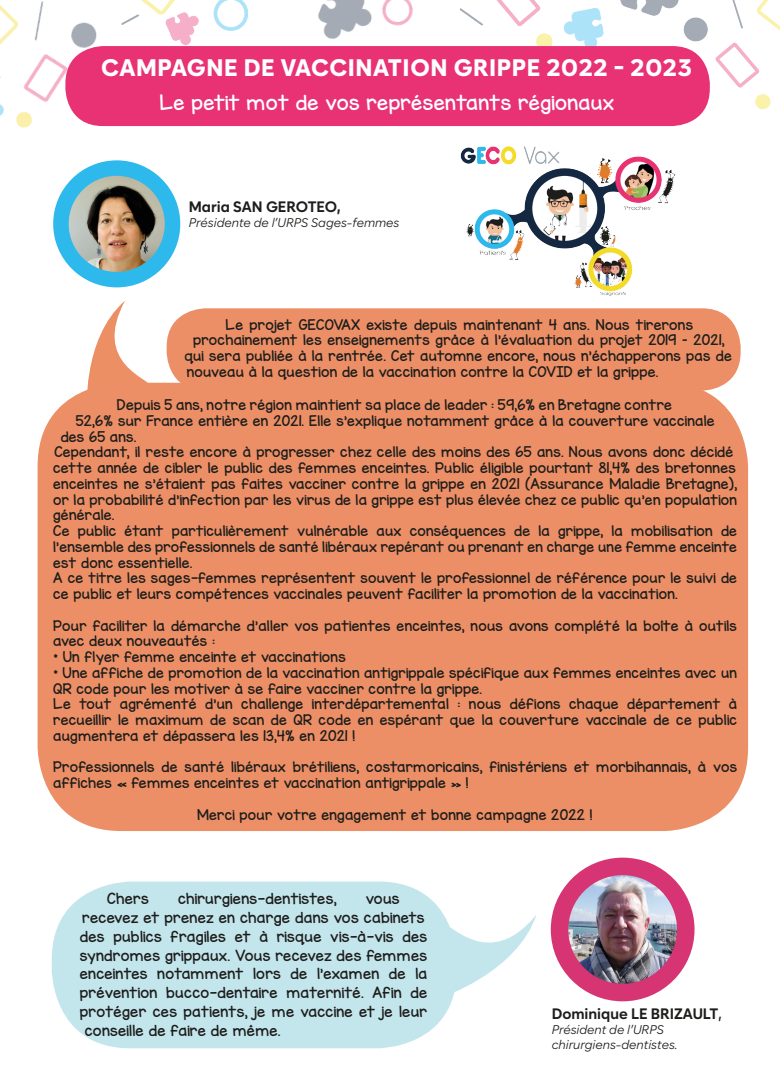
<style>
.page{position:relative;width:780px;height:1088px;background:#fff}
.page>*{position:absolute;margin:0;border:0;box-sizing:border-box;transform-origin:0 0}
.t1{font:800 23.75px "Zabal DEMO";letter-spacing:.025em;color:#fff}
.t2{font:18.75px "KG Miss Kindy Chunky";color:#fff}
.t3{font:700 15px "Zabal DEMO";color:#1d1d1b}
.t4{font:13.75px "KG Miss Kindy Chunky";color:#1d1d1b}
.t5{font:13.12px/15.8px "KG Miss Kindy Chunky";color:#1d1d1b}
.t6{font:italic 12.5px/15px "Zabal DEMO";color:#1d1d1b}
.s1{font-weight:500}
</style>
<div class="page">
<img style="left:68px;top:177px;width:98px;height:105px">
<img style="left:526px;top:0;width:112px;height:46px">
<svg style="left:81px;top:301px;width:70px;height:92px"></svg>
<img style="left:0;top:5px;width:160px;height:202px">
<img style="left:328px;top:0;width:198px;height:39px">
<img style="left:26px;top:0;width:302px;height:114px">
<img style="left:641px;top:0;width:139px;height:176px">
<div style="left:65px;top:46px;width:644px;height:80px;background:#e83273;border-radius:38px"></div>
<img style="left:569px;top:867px;width:112px;height:124px">
<div style="left:52px;top:881px;width:405px;height:167px;background:#c3e5ec;border-radius:78px"></div>
<svg style="left:443px;top:914px;width:93px;height:83px"></svg>
<div style="left:550px;top:857px;width:144px;height:144px;border:18px solid #d63472;border-radius:50%"></div>
<div style="left:167px;top:308px;width:573px;height:83px;background:#ec8f66;border-radius:39px"></div>
<div style="left:53px;top:160px;width:127px;height:127px;border:15px solid #2eb9ed;border-radius:50%"></div>
<img style="left:460px;top:142px;width:214px;height:154px">
<div style="left:38px;top:383px;width:710px;height:448px;background:#ec8f66;border-radius:84px"></div>
<p class="t1" style="left:101px;top:54px;width:592px">CAMPAGNE DE VACCINATION GRIPPE 2022 - 2023</p>
<p class="t2" style="left:159px;top:90px;width:456px">Le petit mot de vos représentants régionaux</p>
<p class="t3" style="left:189px;top:198px;width:153px">Maria SAN GEROTEO,</p>
<p class="t6" style="left:189px;top:215px;width:212px">Présidente de l’URPS Sages-femmes</p>
<p class="t5" style="left:226px;top:316px;width:469px">Le projet GECOVAX existe depuis maintenant 4 ans. Nous tirerons</p>
<p class="t5" style="left:193px;top:332px;width:533px">prochainement les enseignements grâce à l’évaluation du projet 2019 – 2021,</p>
<p class="t5" style="left:184px;top:348px;width:549px">qui sera publiée à la rentrée. Cet automne encore, nous n’échapperons pas de</p>
<p class="t5" style="left:187px;top:363px;width:473px">nouveau à la question de la vaccination contre la COVID et la grippe.</p>
<p class="t5" style="left:117px;top:397px;width:557px">Depuis 5 ans, notre région maintient sa place de leader : 59,6% en Bretagne contre</p>
<p class="t5" style="left:76px;top:413px;width:640px">52,6% sur France entière en 2021. Elle s’explique notamment grâce à la couverture vaccinale</p>
<p class="t5" style="left:61px;top:428px;width:77px">des 65 ans.</p>
<p class="t5" style="left:53px;top:444px;width:685px">Cependant, il reste encore à progresser chez celle des moins des 65 ans. Nous avons donc décidé cette année de cibler le public des femmes enceintes. Public éligible pourtant 81,4% des bretonnes enceintes ne s’étaient pas faites vacciner contre la grippe en 2021 (Assurance Maladie Bretagne), or la probabilité d’infection par les virus de la grippe est plus élevée chez ce public qu’en population générale.</p>
<p class="t5" style="left:53px;top:523px;width:685px;text-align:justify">Ce public étant particulièrement vulnérable aux conséquences de la grippe, la mobilisation de l’ensemble des professionnels de santé libéraux repérant ou prenant en charge une femme enceinte est donc essentielle.</p>
<p class="t5" style="left:53px;top:570px;width:685px">A ce titre les sages-femmes représentent souvent le professionnel de référence pour le suivi de ce public et leurs compétences vaccinales peuvent faciliter la promotion de la vaccination.</p>
<p class="t5" style="left:53px;top:617px;width:685px">Pour faciliter la démarche d’aller vos patientes enceintes, nous avons complété la boîte à outils avec deux nouveautés :</p>
<p class="t5" style="left:53px;top:649px;width:294px">* Un flyer femme enceinte et vaccinations</p>
<p class="t5" style="left:53px;top:665px;width:685px">* Une affiche de promotion de la vaccination antigrippale spécifique aux femmes enceintes avec un<br>QR code pour les motiver à se faire vacciner contre la grippe.</p>
<p class="t5" style="left:53px;top:696px;width:685px;text-align:justify">Le tout agrémenté d’un challenge interdépartemental : nous défions chaque département à recueillir le maximum de scan de QR code en espérant que la couverture vaccinale de ce public augmentera et dépassera les 13,4% en 2021 !</p>
<p class="t5" style="left:53px;top:759px;width:685px">Professionnels de santé libéraux brétiliens, costarmoricains, finistériens et morbihannais, à vos affiches « femmes enceintes et vaccination antigrippale » !</p>
<p class="t5" style="left:197px;top:806px;width:397px">Merci pour votre engagement et bonne campagne 2022 !</p>
<p class="t4" style="left:107px;top:889px;width:43px">Chers</p>
<p class="t4" style="left:178px;top:889px;width:160px">chirurgiens-dentistes,</p>
<p class="t4" style="left:366px;top:889px;width:36px">vous</p>
<p class="t4" style="left:82px;top:908px;width:344px">recevez et prenez en charge dans vos cabinets</p>
<p class="t4" style="left:80px;top:927px;width:349px">des publics fragiles et à risque vis-à-vis des</p>
<p class="t4" style="left:80px;top:946px;width:349px">syndromes grippaux. Vous recevez des femmes</p>
<p class="t4" style="left:80px;top:964px;width:349px">enceintes notamment lors de l’examen de la</p>
<p class="t4" style="left:80px;top:983px;width:349px">prévention bucco-dentaire maternité. Afin de</p>
<p class="t4" style="left:80px;top:1002px;width:349px">protéger ces patients, je me vaccine et je leur</p>
<p class="t4" style="left:85px;top:1021px;width:197px">conseille de faire de même.</p>
<p class="t3" style="left:551px;top:1005px;width:172px">Dominique LE BRIZAULT<span class="s1">,</span></p>
<p class="t6" style="left:551px;top:1022px;width:127px">Président de l’URPS chirurgiens-dentistes.</p>
</div>
